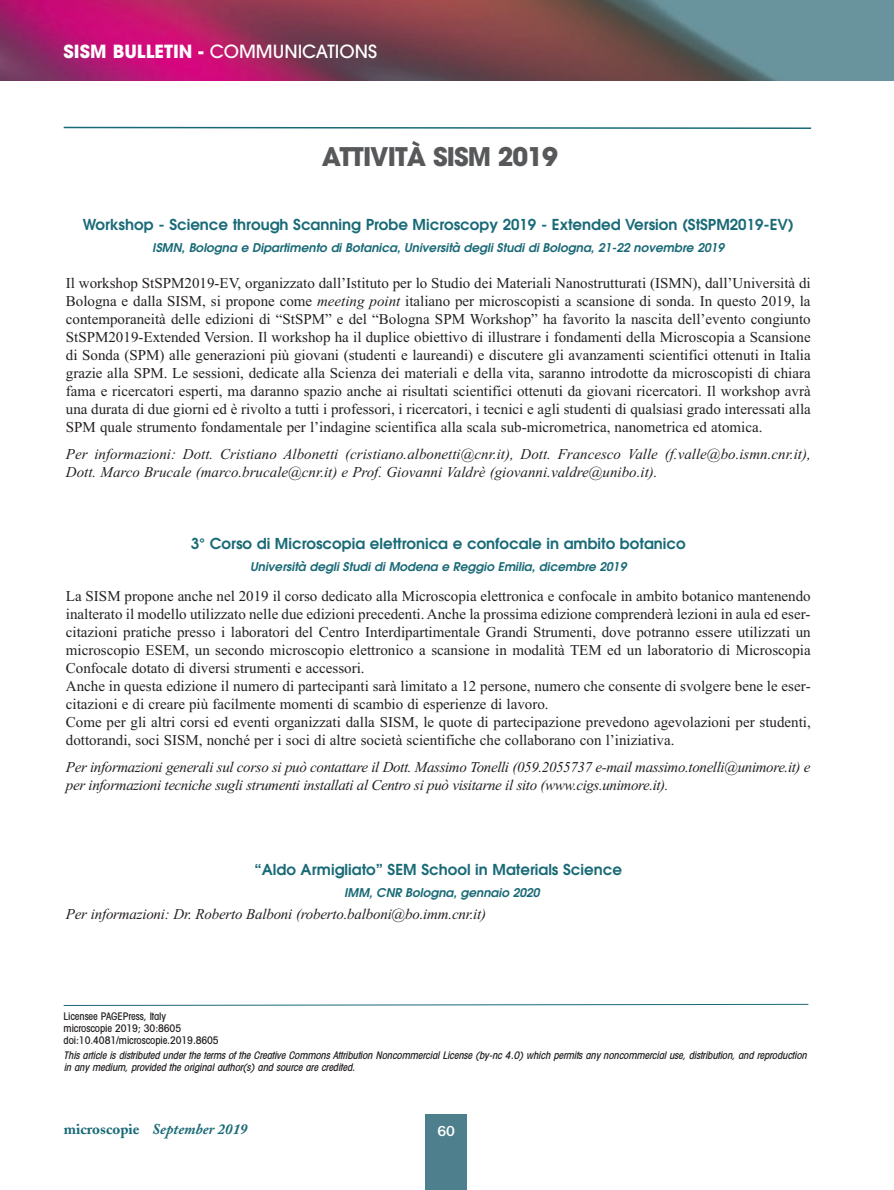
<style>
.page{position:relative;width:894px;height:1190px;background:#fff}
.page>*{position:absolute;margin:0;border:0;box-sizing:border-box;transform-origin:0 0}
.t1{font:700 25.5px "Avant Garde";letter-spacing:-.035em;color:#57585a}
.t2{font:500 18px "Avant Garde";color:#fff}
.t3{font:15px/18px "Times New Roman";color:#231f20;text-align:justify}
.t4{font:italic 15px/18px "Times New Roman";letter-spacing:-.015em;color:#231f20}
.t5{font:600 15px "Avant Garde";color:#196a77}
.t6{font:italic 700 15px "Adobe Caslon";color:#196a77}
.t7{font:500 15px "Franklin Gothic";color:#fff}
.t8{font:italic 600 12px "Avant Garde";color:#196a77}
.t9{font:italic 500 condensed 10.5px/12px "Avant Garde";letter-spacing:-.01em;color:#231f20}
.t10{font:500 condensed 10.5px/12px "Avant Garde";letter-spacing:-.01em;color:#231f20}
.s1{font-weight:700}
.s2{font-style:italic}
.s3{font-style:normal}
</style>
<div class="page">
<div style="left:425px;top:1114px;width:42px;height:75px;background:#4d808c"></div>
<svg style="left:63px;top:126px;width:749px;height:3px"></svg>
<img style="left:0;top:0;width:891px;height:81px">
<svg style="left:75px;top:1003px;width:733px;height:2px"></svg>
<img style="left:891px;top:0;width:2px;height:81px">
<p class="t2" style="left:64px;top:45px;width:315px"><span class="s1">SISM BULLETIN -</span> COMMUNICATIONS</p>
<h1 class="t1" style="left:321px;top:147px;width:238px">ATTIVITÀ SISM 2019</h1>
<p class="t5" style="left:83px;top:219px;width:712px">Workshop - Science through Scanning Probe Microscopy 2019 - Extended Version (StSPM2019-EV)</p>
<p class="t8" style="left:152px;top:243px;width:573px">ISMN, Bologna e Dipartimento di Botanica, Università degli Studi di Bologna, 21-22 novembre 2019</p>
<p class="t3" style="left:66px;top:273px;width:746px">Il workshop StSPM2019-EV, organizzato dall’Istituto per lo Studio dei Materiali Nanostrutturati (ISMN), dall’Università di Bologna e dalla SISM, si propone come <span class="s2">meeting point</span> italiano per microscopisti a scansione di sonda. In questo 2019, la contemporaneità delle edizioni di “StSPM” e del “Bologna SPM Workshop” ha favorito la nascita dell’evento congiunto StSPM2019-Extended Version. Il workshop ha il duplice obiettivo di illustrare i fondamenti della Microscopia a Scansione di Sonda (SPM) alle generazioni più giovani (studenti e laureandi) e discutere gli avanzamenti scientifici ottenuti in Italia grazie alla SPM. Le sessioni, dedicate alla Scienza dei materiali e della vita, saranno introdotte da microscopisti di chiara fama e ricercatori esperti, ma daranno spazio anche ai risultati scientifici ottenuti da giovani ricercatori. Il workshop avrà una durata di due giorni ed è rivolto a tutti i professori, i ricercatori, i tecnici e agli studenti di qualsiasi grado interessati alla SPM quale strumento fondamentale per l’indagine scientifica alla scala sub-micrometrica, nanometrica ed atomica.</p>
<p class="t4" style="left:66px;top:444px;width:746px">Per informazioni: Dott. Cristiano Albonetti (cristiano.albonetti@cnr.it), Dott. Francesco Valle (f.valle@bo.ismn.cnr.it),<br>Dott. Marco Brucale (marco.brucale@cnr.it) e Prof. Giovanni Valdrè (giovanni.valdre@unibo.it).</p>
<p class="t5" style="left:191px;top:537px;width:496px">3° Corso di Microscopia elettronica e confocale in ambito botanico</p>
<p class="t8" style="left:250px;top:562px;width:377px">Università degli Studi di Modena e Reggio Emilia, dicembre 2019</p>
<p class="t3" style="left:66px;top:586px;width:746px;text-align:left">La SISM propone anche nel 2019 il corso dedicato alla Microscopia elettronica e confocale in ambito botanico mantenendo inalterato il modello utilizzato nelle due edizioni precedenti. Anche la prossima edizione comprenderà lezioni in aula ed eser&shy;citazioni pratiche presso i laboratori del Centro Interdipartimentale Grandi Strumenti, dove potranno essere utilizzati un microscopio ESEM, un secondo microscopio elettronico a scansione in modalità TEM ed un laboratorio di Microscopia Confocale dotato di diversi strumenti e accessori.<br>Anche in questa edizione il numero di partecipanti sarà limitato a 12 persone, numero che consente di svolgere bene le eser&shy;citazioni e di creare più facilmente momenti di scambio di esperienze di lavoro.<br>Come per gli altri corsi ed eventi organizzati dalla SISM, le quote di partecipazione prevedono agevolazioni per studenti, dottorandi, soci SISM, nonché per i soci di altre società scientifiche che collaborano con l’iniziativa.</p>
<p class="t4" style="left:66px;top:757px;width:746px">Per informazioni generali sul corso si può contattare il Dott. Massimo Tonelli (059.2055737 e-mail massimo.tonelli@unimore.it) e per informazioni tecniche sugli strumenti installati al Centro si può visitarne il sito (www.cigs.unimore.it).</p>
<p class="t5" style="left:254px;top:863px;width:369px">“Aldo Armigliato” SEM School in Materials Science</p>
<p class="t8" style="left:344px;top:887px;width:197px">IMM, CNR Bologna, gennaio 2020</p>
<p class="t4" style="left:66px;top:904px;width:421px">Per informazioni: Dr. Roberto Balboni (roberto.balboni@bo.imm.cnr.it)</p>
<p class="t10" style="left:64px;top:1011px;width:157px">Licensee PAGEPress, Italy<br>microscopie 2019; 30:8605 doi:10.4081/microscopie.2019.8605</p>
<p class="t9" style="left:64px;top:1050px;width:746px">This article is distributed under the terms of the Creative Commons Attribution Noncommercial License (by -nc 4.0) which permits any noncommercial use, distribution, and reproduction in any medium, provided the original author(s) and source are credited.</p>
<p class="t6" style="left:64px;top:1123px;width:186px"><span class="s3">microscopie</span> September 2019</p>
<p class="t7" style="left:437px;top:1125px;width:19px">60</p>
</div>
